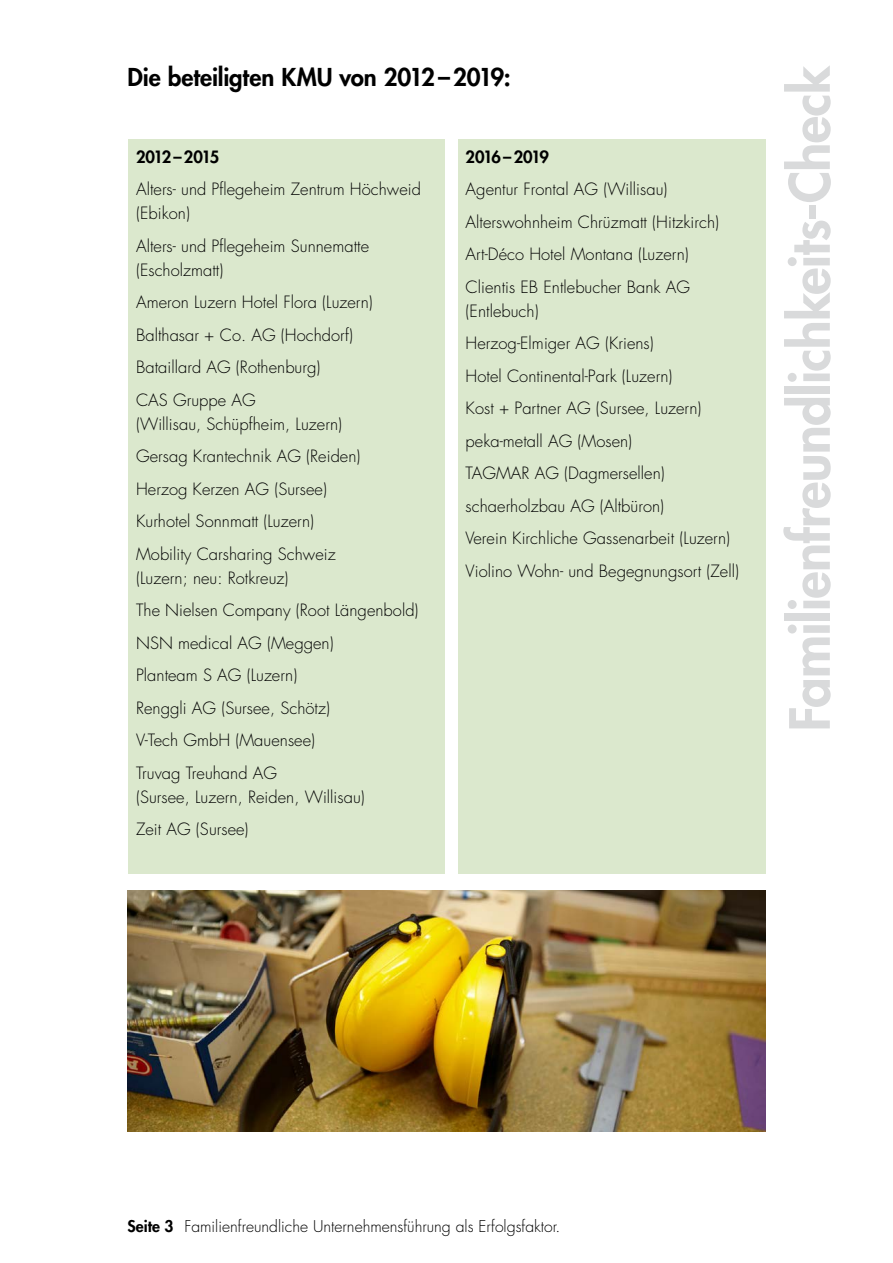
<style>
.page{position:relative;width:893px;height:1263px;background:#fff}
.page>*{position:absolute;margin:0;border:0;box-sizing:border-box;transform-origin:0 0}
.Lead_Futura_Heavy_2{font:800 54px "Futura Std";letter-spacing:-.015em;color:#d9dadb}
.ZwiTi{font:800 24px "Futura Std";letter-spacing:-.01em;color:#000}
.Aufzählung_2_Spalten{font:300 16.5px/24px "Futura Std";letter-spacing:.005em;color:#000}
.ZwiTi-2{font:800 16.5px "Futura Std";letter-spacing:-.08em;color:#000}
.t1{font:300 15.75px "Futura Std";color:#000}
.s1{font-weight:800}
</style>
<div class="page">
<div style="left:128px;top:140px;width:317px;height:734px;background:#dbe8cd"></div>
<div style="left:458px;top:140px;width:307px;height:734px;background:#dbe8cd"></div>
<img style="left:128px;top:891px;width:637px;height:241px">
<p class="ZwiTi" style="left:128px;top:62px;width:385px">Die beteiligten KMU von 2012–2019:</p>
<p class="Lead_Futura_Heavy_2" style="left:776px;top:731px;width:667px;rotate:-90deg">Familienfreundlichkeits-Check</p>
<p class="ZwiTi-2" style="left:466px;top:146px;width:85px">2016 – 2019</p>
<p class="Aufzählung_2_Spalten" style="left:466px;top:178px;width:203px">Agentur Frontal AG (Willisau)</p>
<p class="Aufzählung_2_Spalten" style="left:466px;top:210px;width:255px">Alterswohnheim Chrüzmatt (Hitzkirch)</p>
<p class="Aufzählung_2_Spalten" style="left:466px;top:243px;width:225px">Art-Déco Hotel Montana (Luzern)</p>
<p class="Aufzählung_2_Spalten" style="left:466px;top:275px;width:226px">Clientis EB Entlebucher Bank AG (Entlebuch)</p>
<p class="Aufzählung_2_Spalten" style="left:466px;top:332px;width:190px">Herzog-Elmiger AG (Kriens)</p>
<p class="Aufzählung_2_Spalten" style="left:466px;top:364px;width:208px">Hotel Continental-Park (Luzern)</p>
<p class="Aufzählung_2_Spalten" style="left:466px;top:397px;width:237px">Kost + Partner AG (Sursee, Luzern)</p>
<p class="Aufzählung_2_Spalten" style="left:466px;top:429px;width:168px">peka-metall AG (Mosen)</p>
<p class="Aufzählung_2_Spalten" style="left:466px;top:462px;width:201px">TAGMAR AG (Dagmersellen)</p>
<p class="Aufzählung_2_Spalten" style="left:466px;top:494px;width:200px">schaerholzbau AG (Altbüron)</p>
<p class="Aufzählung_2_Spalten" style="left:466px;top:527px;width:266px">Verein Kirchliche Gassenarbeit (Luzern)</p>
<p class="Aufzählung_2_Spalten" style="left:466px;top:559px;width:275px">Violino Wohn- und Begegnungsort (Zell)</p>
<p class="ZwiTi-2" style="left:136px;top:146px;width:85px">2012 – 2015</p>
<p class="Aufzählung_2_Spalten" style="left:136px;top:178px;width:286px">Alters- und Pflegeheim Zentrum Höchweid (Ebikon)</p>
<p class="Aufzählung_2_Spalten" style="left:136px;top:234px;width:235px">Alters- und Pflegeheim Sunnematte (Escholzmatt)</p>
<p class="Aufzählung_2_Spalten" style="left:136px;top:291px;width:238px">Ameron Luzern Hotel Flora (Luzern)</p>
<p class="Aufzählung_2_Spalten" style="left:136px;top:323px;width:219px">Balthasar + Co. AG (Hochdorf)</p>
<p class="Aufzählung_2_Spalten" style="left:136px;top:356px;width:186px">Bataillard AG (Rothenburg)</p>
<p class="Aufzählung_2_Spalten" style="left:136px;top:388px;width:208px">CAS Gruppe AG<br>(Willisau, Schüpfheim, Luzern)</p>
<p class="Aufzählung_2_Spalten" style="left:136px;top:445px;width:226px">Gersag Krantechnik AG (Reiden)</p>
<p class="Aufzählung_2_Spalten" style="left:136px;top:477px;width:192px">Herzog Kerzen AG (Sursee)</p>
<p class="Aufzählung_2_Spalten" style="left:136px;top:510px;width:180px">Kurhotel Sonnmatt (Luzern)</p>
<p class="Aufzählung_2_Spalten" style="left:136px;top:542px;width:201px">Mobility Carsharing Schweiz (Luzern; neu: Rotkreuz)</p>
<p class="Aufzählung_2_Spalten" style="left:136px;top:599px;width:284px">The Nielsen Company (Root Längenbold)</p>
<p class="Aufzählung_2_Spalten" style="left:136px;top:631px;width:199px">NSN medical AG (Meggen)</p>
<p class="Aufzählung_2_Spalten" style="left:136px;top:664px;width:163px">Planteam S AG (Luzern)</p>
<p class="Aufzählung_2_Spalten" style="left:136px;top:696px;width:195px">Renggli AG (Sursee, Schötz)</p>
<p class="Aufzählung_2_Spalten" style="left:136px;top:729px;width:181px">V-Tech GmbH (Mauensee)</p>
<p class="Aufzählung_2_Spalten" style="left:136px;top:761px;width:230px">Truvag Treuhand AG<br>(Sursee, Luzern, Reiden, Willisau)</p>
<p class="Aufzählung_2_Spalten" style="left:136px;top:818px;width:114px">Zeit AG (Sursee)</p>
<p class="t1" style="left:128px;top:1217px;width:434px"><span class="s1">Seite 3</span> Familienfreundliche Unternehmensführung als Erfolgsfaktor.</p>
</div>
